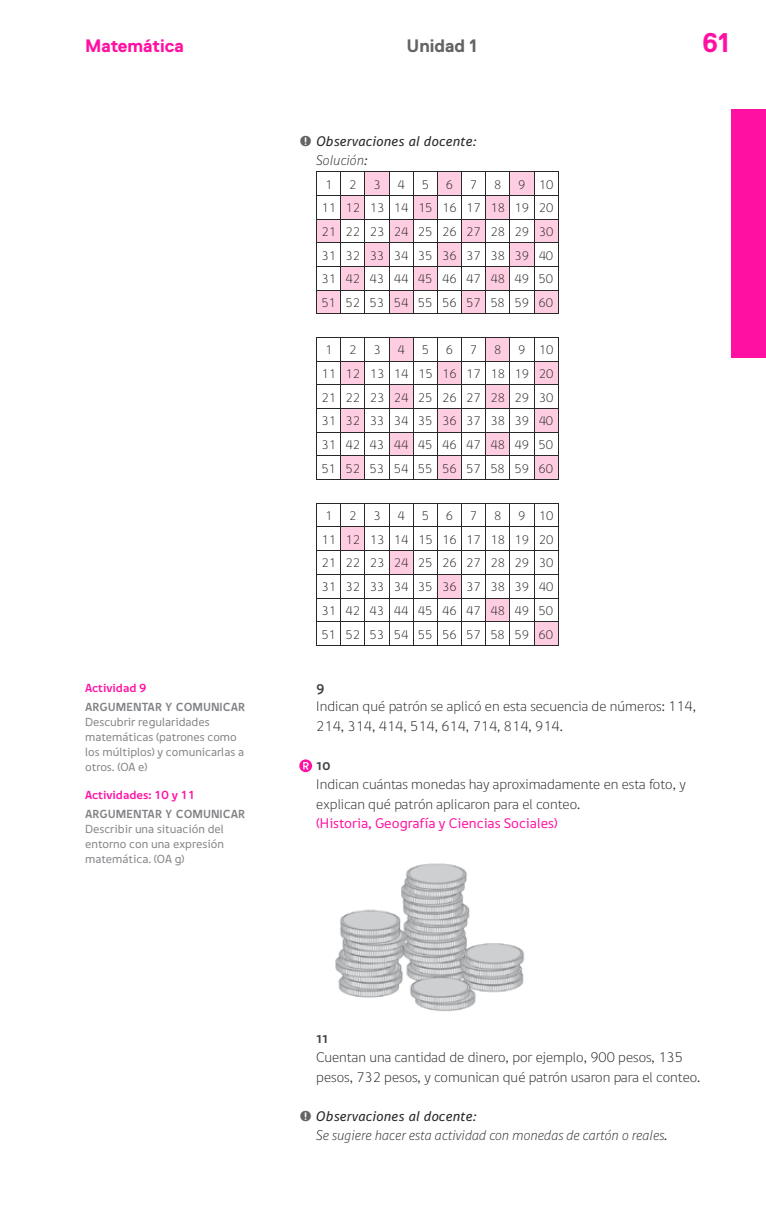
<style>
.page{position:relative;width:766px;height:1212px;background:#fff}
.page>*{position:absolute;margin:0;border:0;box-sizing:border-box;transform-origin:0 0}
.t1{font:700 27px "Replica Std";color:#ff10a3}
.t2{font:700 18px "Replica Std";color:#ff10a3}
.t3{font:700 18px "Replica Std";color:#636466}
.t4{font:14.25px/19.5px "Dignathin";color:#292829}
.t5{font:italic 14.25px "Dignathin";color:#292829}
.t6{font:italic 14.25px "Digna";color:#292829}
.t7{font:14.25px "Digna";color:#ff10a3}
.t8{font:700 14.25px "Digna SC";color:#414042}
.t9{font:12.75px/23.7px "Dignathin";color:#292829;text-align:justify}
.t10{font:12px/15px "Digna";color:#808285}
.t11{font:700 12px "Digna SC";color:#808285}
.t12{font:700 12px "Digna";color:#ff10a3}
.s1{font-family:"Digna Picto";font-style:normal;color:#636466}
</style>
<div class="page">
<div style="left:731px;top:109px;width:34px;height:249px;background:#ff10a3"></div>
<svg style="left:316px;top:171px;width:242px;height:143px"></svg>
<svg style="left:316px;top:337px;width:242px;height:143px"></svg>
<svg style="left:316px;top:503px;width:242px;height:143px"></svg>
<svg style="left:299px;top:759px;width:13px;height:13px"></svg>
<svg style="left:303px;top:762px;width:5px;height:7px"></svg>
<img style="left:335px;top:863px;width:190px;height:148px">
<h2 class="t2" style="left:85px;top:36px;width:100px">Matemática</h2>
<h2 class="t3" style="left:406px;top:36px;width:72px">Unidad 1</h2>
<h1 class="t1" style="left:702px;top:27px;width:28px">61</h1>
<p class="t12" style="left:85px;top:680px;width:63px">Actividad 9</p>
<p class="t11" style="left:85px;top:699px;width:162px">ARGUMENTAR Y COMUNICAR</p>
<p class="t10" style="left:85px;top:714px;width:160px">Descubrir regularidades matemáticas (patrones como los múltiplos) y comunicarlas a otros. (OA e)</p>
<p class="t12" style="left:85px;top:787px;width:111px">Actividades: 10 y 11</p>
<p class="t11" style="left:85px;top:807px;width:162px">ARGUMENTAR Y COMUNICAR</p>
<p class="t10" style="left:85px;top:821px;width:140px;text-align:justify">Describir una situación del entorno con una expresión matemática. (OA g)</p>
<p class="t6" style="left:299px;top:132px;width:178px"><span class="s1">!</span> Observaciones al docente:</p>
<p class="t5" style="left:316px;top:152px;width:53px">Solución:</p>
<p class="t9" style="left:325px;top:172px;width:9px">1</p>
<p class="t9" style="left:349px;top:172px;width:9px">2</p>
<p class="t9" style="left:373px;top:172px;width:9px">3</p>
<p class="t9" style="left:397px;top:172px;width:9px">4</p>
<p class="t9" style="left:421px;top:172px;width:9px">5</p>
<p class="t9" style="left:445px;top:172px;width:9px">6</p>
<p class="t9" style="left:470px;top:172px;width:9px">7</p>
<p class="t9" style="left:494px;top:172px;width:9px">8</p>
<p class="t9" style="left:321px;top:172px;width:233px;text-indent:197px">9 10<br>11 12 13 14 15 16 17 18 19 20<br>21 22 23 24 25 26 27 28 29 30<br>31 32 33 34 35 36 37 38 39 40<br>31 42 43 44 45 46 47 48 49 50<br>51 52 53 54 55 56 57 58 59 60</p>
<p class="t9" style="left:325px;top:338px;width:9px">1</p>
<p class="t9" style="left:349px;top:338px;width:9px">2</p>
<p class="t9" style="left:373px;top:338px;width:9px">3</p>
<p class="t9" style="left:397px;top:338px;width:9px">4</p>
<p class="t9" style="left:421px;top:338px;width:9px">5</p>
<p class="t9" style="left:445px;top:338px;width:9px">6</p>
<p class="t9" style="left:470px;top:338px;width:9px">7</p>
<p class="t9" style="left:494px;top:338px;width:9px">8</p>
<p class="t9" style="left:321px;top:338px;width:233px;text-indent:197px">9 10<br>11 12 13 14 15 16 17 18 19 20<br>21 22 23 24 25 26 27 28 29 30<br>31 32 33 34 35 36 37 38 39 40<br>31 42 43 44 45 46 47 48 49 50<br>51 52 53 54 55 56 57 58 59 60</p>
<p class="t9" style="left:325px;top:504px;width:9px">1</p>
<p class="t9" style="left:349px;top:504px;width:9px">2</p>
<p class="t9" style="left:373px;top:504px;width:9px">3</p>
<p class="t9" style="left:397px;top:504px;width:9px">4</p>
<p class="t9" style="left:421px;top:504px;width:9px">5</p>
<p class="t9" style="left:445px;top:504px;width:9px">6</p>
<p class="t9" style="left:470px;top:504px;width:9px">7</p>
<p class="t9" style="left:494px;top:504px;width:9px">8</p>
<p class="t9" style="left:321px;top:504px;width:233px;text-indent:197px">9 10<br>11 12 13 14 15 16 17 18 19 20<br>21 22 23 24 25 26 27 28 29 30<br>31 32 33 34 35 36 37 38 39 40<br>31 42 43 44 45 46 47 48 49 50<br>51 52 53 54 55 56 57 58 59 60</p>
<p class="t8" style="left:316px;top:678px;width:10px">9</p>
<p class="t4" style="left:316px;top:697px;width:381px">Indican qué patrón se aplicó en esta secuencia de números: 114,<br>214, 314, 414, 514, 614, 714, 814, 914.</p>
<p class="t8" style="left:316px;top:756px;width:16px">10</p>
<p class="t4" style="left:316px;top:775px;width:371px">Indican cuántas monedas hay aproximadamente en esta foto, y explican qué patrón aplicaron para el conteo.</p>
<p class="t7" style="left:316px;top:815px;width:243px">(Historia, Geografía y Ciencias Sociales)</p>
<p class="t8" style="left:316px;top:1029px;width:13px">11</p>
<p class="t4" style="left:316px;top:1048px;width:385px">Cuentan una cantidad de dinero, por ejemplo, 900 pesos, 135 pesos, 732 pesos, y comunican qué patrón usaron para el conteo.</p>
<p class="t6" style="left:299px;top:1107px;width:178px"><span class="s1">!</span> Observaciones al docente:</p>
<p class="t5" style="left:316px;top:1127px;width:352px">Se sugiere hacer esta actividad con monedas de cartón o reales.</p>
</div>
